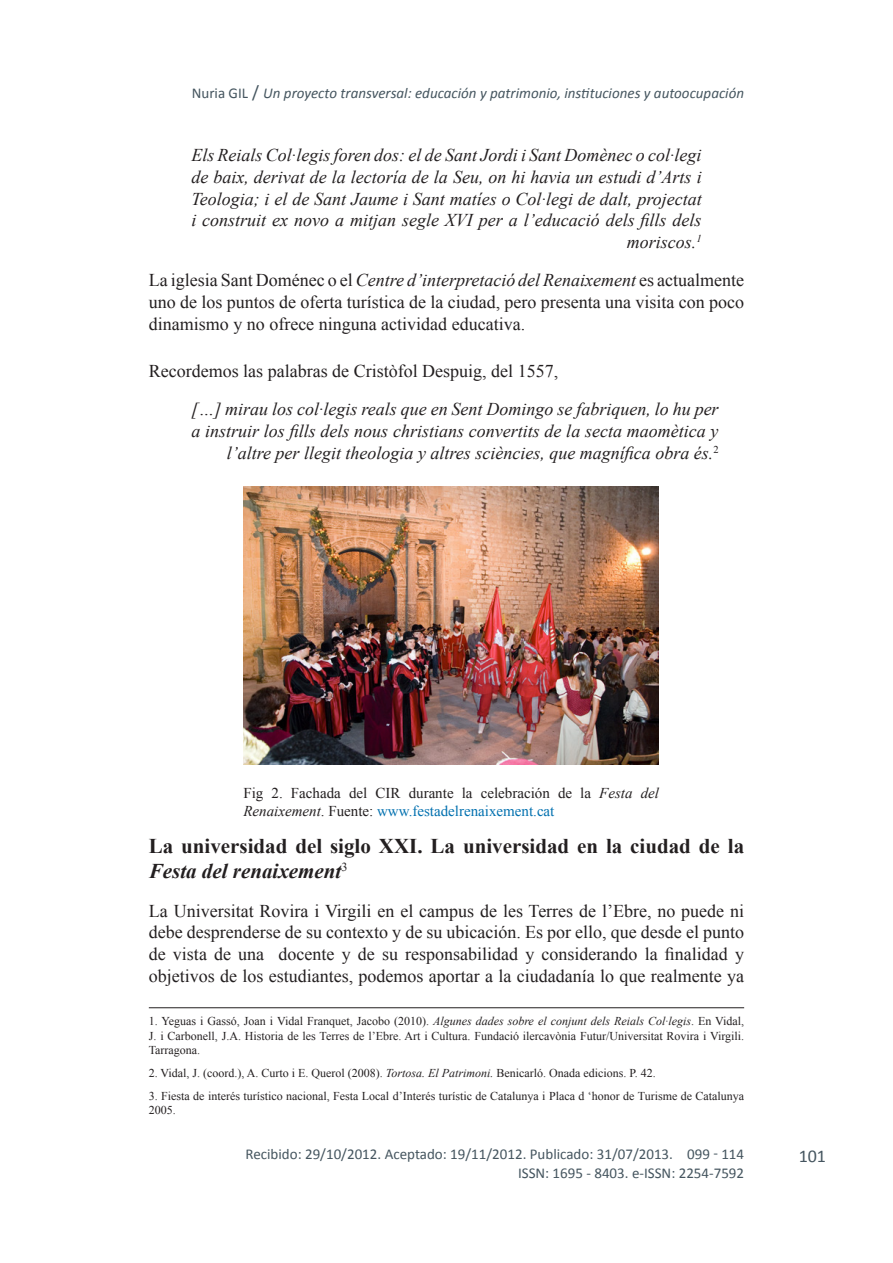
<style>
.page{position:relative;width:893px;height:1263px;background:#fff}
.page>*{position:absolute;margin:0;border:0;box-sizing:border-box;transform-origin:0 0}
.Primer_título{font:700 21px/25.2px "Times New Roman";color:#231f20}
.texto_normal{font:18px/21.6px "Times New Roman";color:#231f20;text-align:justify}
.Citas{font:italic 18px/21.6px "Times New Roman";color:#231f20;text-align:right}
.t1{font:18px "Calibri";color:#45555f}
.texto_normal-2{font:15px "Calibri";color:#45555f}
.Pies_foto{font:15px/18px "Times New Roman";color:#231f20}
.Cabacera_Izquierda{font:italic 15px "Calibri";color:#45555f}
.Notas_pie{font:12px/14.4px "Times New Roman";color:#231f20;text-align:justify}
.Notas_pie_sin_linea{font:12px/14.4px "Times New Roman";color:#231f20}
.s1{font-style:normal}
.s2{font-style:normal;font-size:18px}
.s3{font-style:italic}
.s4{color:#0070af}
</style>
<div class="page">
<hr style="left:149px;top:1007px;width:595px;height:1px;background:#231f20">
<img style="left:243px;top:486px;width:416px;height:278px">
<p class="Cabacera_Izquierda" style="left:192px;top:83px;width:554px"><span class="s1">Nuria Gil</span> <span class="s2">/</span> Un proyecto transversal: educación y patrimonio, instituciones y autoocupación</p>
<p class="Citas" style="left:191px;top:144px;width:512px">Els Reials Col·legis foren dos: el de Sant Jordi i Sant Domènec o col·legi de baix, derivat de la lectoría de la Seu, on hi havia un estudi d’Arts i Teologia; i el de Sant Jaume i Sant matíes o Col·legi de dalt, projectat i construit ex novo a mitjan segle XVI per a l’educació dels fills dels moriscos.<sup>1</sup></p>
<p class="texto_normal" style="left:149px;top:269px;width:597px">La iglesia Sant Doménec o el <span class="s3">Centre d’interpretació del Renaixement</span> es actualmente uno de los puntos de oferta turística de la ciudad, pero presenta una visita con poco dinamismo y no ofrece ninguna actividad educativa.</p>
<p class="texto_normal" style="left:149px;top:360px;width:411px">Recordemos las palabras de Cristòfol Despuig, del 1557,</p>
<p class="Citas" style="left:191px;top:398px;width:529px">[…] mirau los col·legis reals que en Sent Domingo se fabriquen, lo hu per a instruir los fills dels nous christians convertits de la secta maomètica y l’altre per llegit theologia y altres sciències, que magnífica obra és.<sup>2</sup></p>
<p class="Pies_foto" style="left:243px;top:784px;width:417px">Fig 2. Fachada del CIR durante la celebración de la <span class="s3">Festa del<br>Renaixement</span>. Fuente: <span class="s4">www.festadelrenaixement.cat</span></p>
<p class="Primer_título" style="left:149px;top:833px;width:597px">La universidad del siglo XXI. La universidad en la ciudad de la<br><span class="s3">Festa del renaixement</span><sup>3</sup></p>
<p class="texto_normal" style="left:149px;top:900px;width:597px">La Universitat Rovira i Virgili en el campus de les Terres de l’Ebre, no puede ni debe desprenderse de su contexto y de su ubicación. Es por ello, que desde el punto de vista de una docente y de su responsabilidad y considerando la finalidad y objetivos de los estudiantes, podemos aportar a la ciudadanía lo que realmente ya</p>
<p class="Notas_pie" style="left:149px;top:1014px;width:597px">1. Yeguas i Gassó, Joan i Vidal Franquet, Jacobo (2010). <span class="s3">Algunes dades sobre el conjunt dels Reials Col·legis</span>. En Vidal, J. i Carbonell, J.A. Historia de les Terres de l’Ebre. Art i Cultura. Fundació ilercavònia Futur/Universitat Rovira i Virgili.<br>Tarragona.</p>
<p class="Notas_pie_sin_linea" style="left:149px;top:1065px;width:508px">2. Vidal, J. (coord.), A. Curto i E. Querol (2008). <span class="s3">Tortosa. El Patrimoni.</span> Benicarló. Onada edicions. P. 42.</p>
<p class="Notas_pie_sin_linea" style="left:149px;top:1088px;width:597px">3. Fiesta de interés turístico nacional, Festa Local d’Interés turístic de Catalunya i Placa d ‘honor de Turisme de Catalunya<br>2005.</p>
<p class="texto_normal-2" style="left:245px;top:1145px;width:429px">Recibido: 29/10/2012. Aceptado: 19/11/2012. Publicado: 31/07/2013.</p>
<p class="texto_normal-2" style="left:687px;top:1145px;width:58px">099 - 114</p>
<p class="texto_normal-2" style="left:518px;top:1163px;width:228px">ISSN: 1695 - 8403. e-ISSN: 2254-7592</p>
<p class="t1" style="left:799px;top:1144px;width:29px">101</p>
</div>
